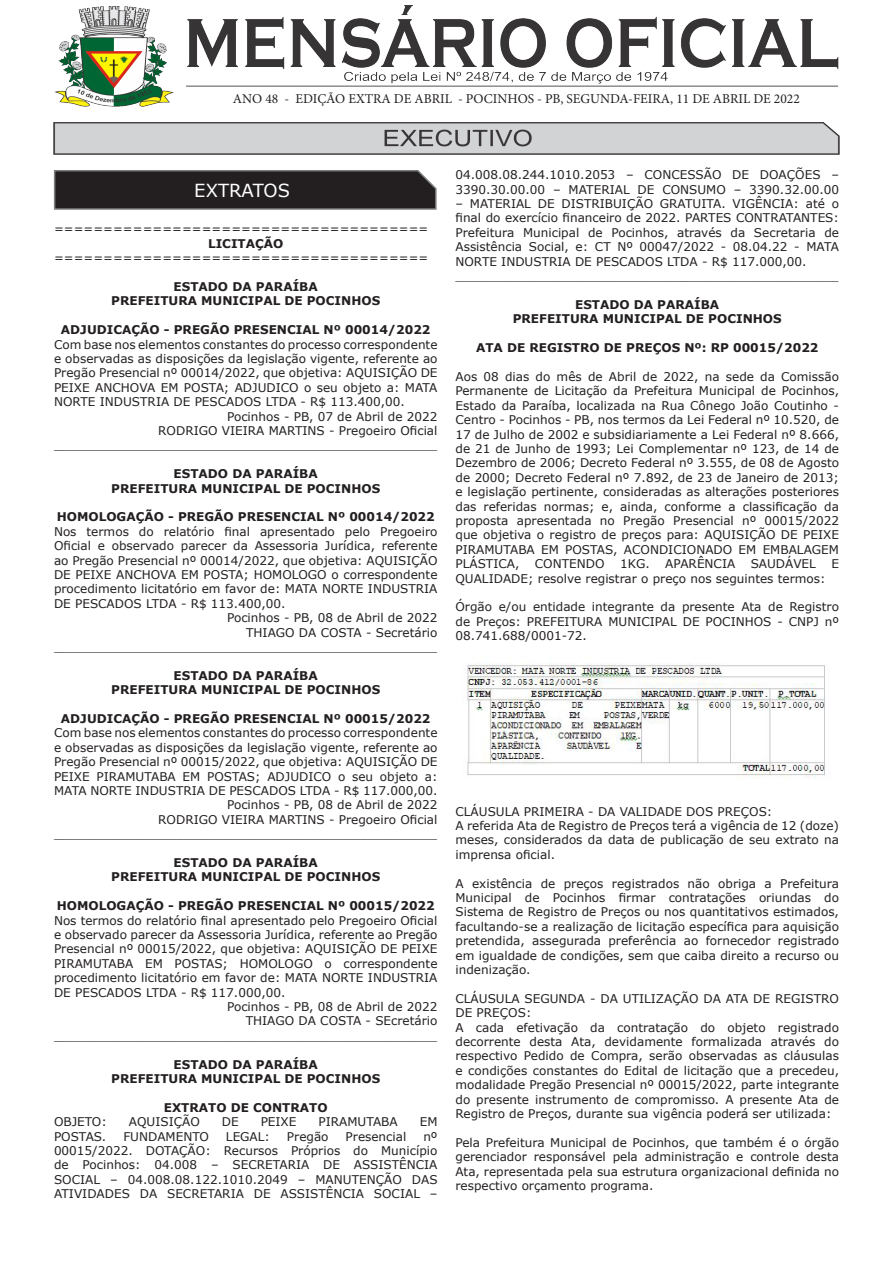
<style>
.page{position:relative;width:893px;height:1263px;background:#fff}
.page>*{position:absolute;margin:0;border:0;box-sizing:border-box;transform-origin:0 0}
.Body_Text_2{font:18px "Verdana";color:#fff}
.t1{font:13.5px "Minion Pro";color:#231f20}
.t2{font:12px/14.4px "Verdana";color:#231f20;text-align:justify}
.t3{font:700 12px "Verdana";color:#231f20}
</style>
<div class="page">
<img style="left:54px;top:5px;width:785px;height:149px">
<svg style="left:53px;top:170px;width:384px;height:40px;background:#2e2b2c"></svg>
<img style="left:467px;top:663px;width:358px;height:116px">
<p class="t1" style="left:233px;top:89px;width:568px">ANO 48 - EDIÇÃO EXTRA DE ABRIL - POCINHOS - PB, SEGUNDA-FEIRA, 11 DE ABRIL DE 2022</p>
<p class="Body_Text_2" style="left:194px;top:178px;width:97px">EXTRATOS</p>
<p class="t2" style="left:54px;top:222px;width:376px">======================================</p>
<p class="t3" style="left:208px;top:235px;width:77px">LICITAÇÃO</p>
<p class="t2" style="left:54px;top:250px;width:376px">======================================</p>
<p class="t3" style="left:174px;top:278px;width:146px">ESTADO DA PARAÍBA</p>
<p class="t3" style="left:111px;top:292px;width:271px">PREFEITURA MUNICIPAL DE POCINHOS</p>
<p class="t3" style="left:61px;top:321px;width:371px">ADJUDICAÇÃO - PREGÃO PRESENCIAL Nº 00014/2022</p>
<p class="t2" style="left:54px;top:337px;width:385px">Com base nos elementos constantes do processo correspondente e observadas as disposições da legislação vigente, referente ao Pregão Presencial nº 00014/2022, que objetiva: AQUISIÇÃO DE PEIXE ANCHOVA EM POSTA; ADJUDICO o seu objeto a: MATA NORTE INDUSTRIA DE PESCADOS LTDA - R$ 113.400,00.</p>
<p class="t2" style="left:227px;top:409px;width:212px">Pocinhos - PB, 07 de Abril de 2022</p>
<p class="t2" style="left:158px;top:423px;width:281px">RODRIGO VIEIRA MARTINS - Pregoeiro Oficial</p>
<p class="t2" style="left:54px;top:438px;width:385px">__________________________________________________</p>
<p class="t3" style="left:174px;top:465px;width:146px">ESTADO DA PARAÍBA</p>
<p class="t3" style="left:111px;top:480px;width:271px">PREFEITURA MUNICIPAL DE POCINHOS</p>
<p class="t3" style="left:57px;top:508px;width:380px">HOMOLOGAÇÃO - PREGÃO PRESENCIAL Nº 00014/2022</p>
<p class="t2" style="left:54px;top:524px;width:385px">Nos termos do relatório final apresentado pelo Pregoeiro Oficial e observado parecer da Assessoria Jurídica, referente ao Pregão Presencial nº 00014/2022, que objetiva: AQUISIÇÃO DE PEIXE ANCHOVA EM POSTA; HOMOLOGO o correspondente procedimento licitatório em favor de: MATA NORTE INDUSTRIA DE PESCADOS LTDA - R$ 113.400,00.</p>
<p class="t2" style="left:227px;top:610px;width:212px">Pocinhos - PB, 08 de Abril de 2022</p>
<p class="t2" style="left:246px;top:625px;width:193px">THIAGO DA COSTA - Secretário</p>
<p class="t2" style="left:54px;top:639px;width:385px">__________________________________________________</p>
<p class="t3" style="left:174px;top:667px;width:146px">ESTADO DA PARAÍBA</p>
<p class="t3" style="left:111px;top:681px;width:271px">PREFEITURA MUNICIPAL DE POCINHOS</p>
<p class="t3" style="left:61px;top:710px;width:371px">ADJUDICAÇÃO - PREGÃO PRESENCIAL Nº 00015/2022</p>
<p class="t2" style="left:54px;top:726px;width:385px">Com base nos elementos constantes do processo correspondente e observadas as disposições da legislação vigente, referente ao Pregão Presencial nº 00015/2022, que objetiva: AQUISIÇÃO DE PEIXE PIRAMUTABA EM POSTAS; ADJUDICO o seu objeto a:<br>MATA NORTE INDUSTRIA DE PESCADOS LTDA - R$ 117.000,00.</p>
<p class="t2" style="left:227px;top:798px;width:212px">Pocinhos - PB, 08 de Abril de 2022</p>
<p class="t2" style="left:158px;top:812px;width:281px">RODRIGO VIEIRA MARTINS - Pregoeiro Oficial</p>
<p class="t2" style="left:54px;top:826px;width:385px">__________________________________________________</p>
<p class="t3" style="left:174px;top:854px;width:146px">ESTADO DA PARAÍBA</p>
<p class="t3" style="left:111px;top:868px;width:271px">PREFEITURA MUNICIPAL DE POCINHOS</p>
<p class="t3" style="left:57px;top:897px;width:380px">HOMOLOGAÇÃO - PREGÃO PRESENCIAL Nº 00015/2022</p>
<p class="t2" style="left:54px;top:913px;width:385px">Nos termos do relatório final apresentado pelo Pregoeiro Oficial e observado parecer da Assessoria Jurídica, referente ao Pregão Presencial nº 00015/2022, que objetiva: AQUISIÇÃO DE PEIXE PIRAMUTABA EM POSTAS; HOMOLOGO o correspondente procedimento licitatório em favor de: MATA NORTE INDUSTRIA DE PESCADOS LTDA - R$ 117.000,00.</p>
<p class="t2" style="left:227px;top:999px;width:212px">Pocinhos - PB, 08 de Abril de 2022</p>
<p class="t2" style="left:246px;top:1014px;width:193px">THIAGO DA COSTA - SEcretário</p>
<p class="t2" style="left:54px;top:1028px;width:385px">__________________________________________________</p>
<p class="t3" style="left:174px;top:1056px;width:146px">ESTADO DA PARAÍBA</p>
<p class="t3" style="left:111px;top:1070px;width:271px">PREFEITURA MUNICIPAL DE POCINHOS</p>
<p class="t3" style="left:164px;top:1099px;width:165px">EXTRATO DE CONTRATO</p>
<p class="t2" style="left:54px;top:1114px;width:54px">OBJETO:</p>
<p class="t2" style="left:129px;top:1114px;width:73px">AQUISIÇÃO</p>
<p class="t2" style="left:222px;top:1114px;width:18px">DE</p>
<p class="t2" style="left:261px;top:1114px;width:37px">PEIXE</p>
<p class="t2" style="left:318px;top:1114px;width:81px">PIRAMUTABA</p>
<p class="t2" style="left:420px;top:1114px;width:19px">EM</p>
<p class="t2" style="left:54px;top:1129px;width:54px">POSTAS.</p>
<p class="t2" style="left:123px;top:1129px;width:87px">FUNDAMENTO</p>
<p class="t2" style="left:226px;top:1129px;width:46px">LEGAL:</p>
<p class="t2" style="left:287px;top:1129px;width:43px">Pregão</p>
<p class="t2" style="left:346px;top:1129px;width:62px">Presencial</p>
<p class="t2" style="left:54px;top:1129px;width:385px;text-indent:369px">nº 00015/2022. DOTAÇÃO: Recursos Próprios do Município de Pocinhos: 04.008 – SECRETARIA DE ASSISTÊNCIA SOCIAL – 04.008.08.122.1010.2049 – MANUTENÇÃO DAS ATIVIDADES DA SECRETARIA DE ASSISTÊNCIA SOCIAL –</p>
<p class="t2" style="left:455px;top:168px;width:385px">04.008.08.244.1010.2053 – CONCESSÃO DE DOAÇÕES –<br>3390.30.00.00 – MATERIAL DE CONSUMO – 3390.32.00.00</p>
<p class="t2" style="left:455px;top:196px;width:385px">– MATERIAL DE DISTRIBUIÇÃO GRATUITA. VIGÊNCIA: até o final do exercício financeiro de 2022. PARTES CONTRATANTES:<br>Prefeitura Municipal de Pocinhos, através da Secretaria de Assistência Social, e: CT Nº 00047/2022 - 08.04.22 - MATA NORTE INDUSTRIA DE PESCADOS LTDA - R$ 117.000,00.</p>
<p class="t2" style="left:455px;top:268px;width:385px">__________________________________________________</p>
<p class="t3" style="left:575px;top:296px;width:146px">ESTADO DA PARAÍBA</p>
<p class="t3" style="left:513px;top:310px;width:271px">PREFEITURA MUNICIPAL DE POCINHOS</p>
<p class="t3" style="left:476px;top:339px;width:344px">ATA DE REGISTRO DE PREÇOS Nº: RP 00015/2022</p>
<p class="t2" style="left:455px;top:369px;width:385px">Aos 08 dias do mês de Abril de 2022, na sede da Comissão Permanente de Licitação da Prefeitura Municipal de Pocinhos, Estado da Paraíba, localizada na Rua Cônego João Coutinho - Centro - Pocinhos - PB, nos termos da Lei Federal nº 10.520, de 17 de Julho de 2002 e subsidiariamente a Lei Federal nº 8.666, de 21 de Junho de 1993; Lei Complementar nº 123, de 14 de Dezembro de 2006; Decreto Federal nº 3.555, de 08 de Agosto de 2000; Decreto Federal nº 7.892, de 23 de Janeiro de 2013; e legislação pertinente, consideradas as alterações posteriores das referidas normas; e, ainda, conforme a classificação da proposta apresentada no Pregão Presencial nº 00015/2022 que objetiva o registro de preços para: AQUISIÇÃO DE PEIXE PIRAMUTABA EM POSTAS, ACONDICIONADO EM EMBALAGEM PLÁSTICA,</p>
<p class="t2" style="left:535px;top:556px;width:71px">CONTENDO</p>
<p class="t2" style="left:620px;top:556px;width:31px">1KG.</p>
<p class="t2" style="left:665px;top:556px;width:72px">APARÊNCIA</p>
<p class="t2" style="left:751px;top:556px;width:67px">SAUDÁVEL</p>
<p class="t2" style="left:831px;top:556px;width:9px">E</p>
<p class="t2" style="left:455px;top:571px;width:372px">QUALIDADE; resolve registrar o preço nos seguintes termos:</p>
<p class="t2" style="left:455px;top:600px;width:385px">Órgão e/ou entidade integrante da presente Ata de Registro de Preços: PREFEITURA MUNICIPAL DE POCINHOS - CNPJ nº 08.741.688/0001-72.</p>
<p class="t2" style="left:455px;top:804px;width:318px">CLÁUSULA PRIMEIRA - DA VALIDADE DOS PREÇOS:</p>
<p class="t2" style="left:455px;top:818px;width:385px">A referida Ata de Registro de Preços terá a vigência de 12 (doze) meses, considerados da data de publicação de seu extrato na imprensa oficial.</p>
<p class="t2" style="left:455px;top:876px;width:385px">A existência de preços registrados não obriga a Prefeitura Municipal de Pocinhos firmar contratações oriundas do Sistema de Registro de Preços ou nos quantitativos estimados, facultando-se a realização de licitação específica para aquisição pretendida, assegurada preferência ao fornecedor registrado em igualdade de condições, sem que caiba direito a recurso ou indenização.</p>
<p class="t2" style="left:455px;top:991px;width:385px">CLÁUSULA SEGUNDA - DA UTILIZAÇÃO DA ATA DE REGISTRO<br>DE PREÇOS:</p>
<p class="t2" style="left:455px;top:1020px;width:385px">A cada efetivação da contratação do objeto registrado decorrente desta Ata, devidamente formalizada através do respectivo Pedido de Compra, serão observadas as cláusulas e condições constantes do Edital de licitação que a precedeu, modalidade Pregão Presencial nº 00015/2022, parte integrante do presente instrumento de compromisso. A presente Ata de Registro de Preços, durante sua vigência poderá ser utilizada:</p>
<p class="t2" style="left:455px;top:1135px;width:385px">Pela Prefeitura Municipal de Pocinhos, que também é o órgão gerenciador responsável pela administração e controle desta Ata, representada pela sua estrutura organizacional definida no respectivo orçamento programa.</p>
</div>
